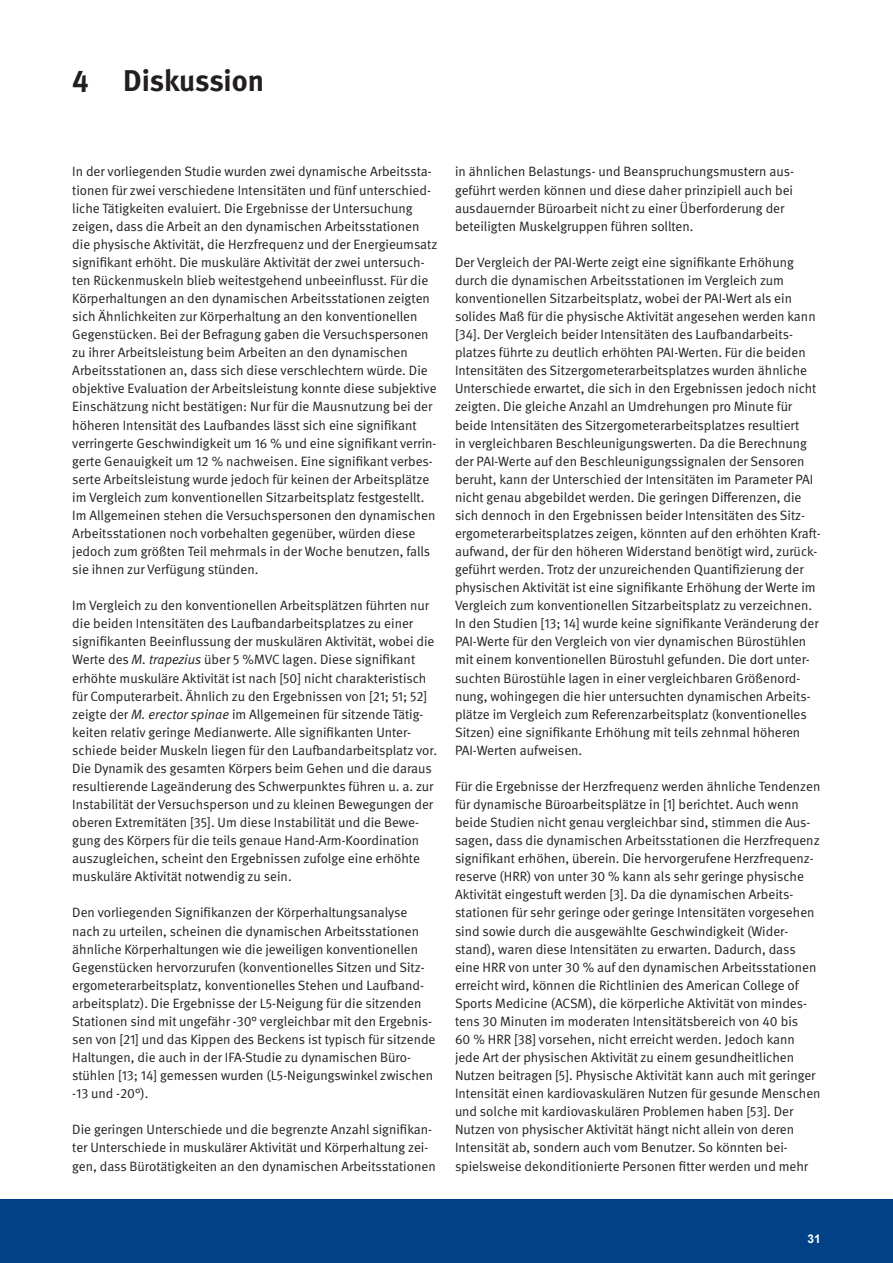
<style>
.page{position:relative;width:893px;height:1263px;background:#fff}
.page>*{position:absolute;margin:0;border:0;box-sizing:border-box;transform-origin:0 0}
.Kapitelüberschrift_R{font:700 30px "DGUV Meta";letter-spacing:-.005em;color:#231f20}
.Grundtext{font:13.5px/18px "DGUV Meta";color:#231f20}
.t1{font:700 12px "Arial";color:#fff}
.s1{font-style:italic}
</style>
<div class="page">
<div style="left:0;top:1199px;width:893px;height:64px;background:#014286"></div>
<p class="Kapitelüberschrift_R" style="left:72px;top:62px;width:193px">4 Diskussion</p>
<p class="Grundtext" style="left:72px;top:163px;width:367px">In der vorliegenden Studie wurden zwei dynamische Arbeitssta&shy;tionen für zwei verschiedene Intensitäten und fünf unterschied&shy;liche Tätigkeiten evaluiert. Die Ergebnisse der Untersuchung zeigen, dass die Arbeit an den dynamischen Arbeitsstationen die physische Aktivität, die Herzfrequenz und der Energieumsatz signifikant erhöht. Die muskuläre Aktivität der zwei untersuch&shy;ten Rückenmuskeln blieb weitestgehend unbeeinflusst. Für die Körperhaltungen an den dynamischen Arbeitsstationen zeigten sich Ähnlichkeiten zur Körperhaltung an den konventionellen Gegenstücken. Bei der Befragung gaben die Versuchspersonen zu ihrer Arbeitsleistung beim Arbeiten an den dynamischen Arbeitsstationen an, dass sich diese verschlechtern würde. Die objektive Evaluation der Arbeitsleistung konnte diese subjektive Einschätzung nicht bestätigen: Nur für die Mausnutzung bei der höheren Intensität des Laufbandes lässt sich eine signifikant verringerte Geschwindigkeit um 16 % und eine signifikant verrin&shy;gerte Genauigkeit um 12 % nachweisen. Eine signifikant verbes&shy;serte Arbeitsleistung wurde jedoch für keinen der Arbeitsplätze im Vergleich zum konventionellen Sitzarbeitsplatz festgestellt.<br>Im Allgemeinen stehen die Versuchspersonen den dynamischen Arbeitsstationen noch vorbehalten gegenüber, würden diese jedoch zum größten Teil mehrmals in der Woche benutzen, falls sie ihnen zur Verfügung stünden.</p>
<p class="Grundtext" style="left:72px;top:597px;width:366px">Im Vergleich zu den konventionellen Arbeitsplätzen führten nur die beiden Intensitäten des Laufbandarbeitsplatzes zu einer signifikanten Beeinflussung der muskulären Aktivität, wobei die Werte des <span class="s1">M. trapezius</span> über 5 %MVC lagen. Diese signifikant erhöhte muskuläre Aktivität ist nach [50] nicht charakteristisch für Computerarbeit. Ähnlich zu den Ergebnissen von [21; 51; 52] zeigte der <span class="s1">M. erector spinae</span> im Allgemeinen für sitzende Tätig&shy;keiten relativ geringe Medianwerte. Alle signifikanten Unter&shy;schiede beider Muskeln liegen für den Laufbandarbeitsplatz vor.<br>Die Dynamik des gesamten Körpers beim Gehen und die daraus resultierende Lageänderung des Schwerpunktes führen u. a. zur Instabilität der Versuchsperson und zu kleinen Bewegungen der oberen Extremitäten [35]. Um diese Instabilität und die Bewe&shy;gung des Körpers für die teils genaue Hand-Arm-Koordination auszugleichen, scheint den Ergebnissen zufolge eine erhöhte muskuläre Aktivität notwendig zu sein.</p>
<p class="Grundtext" style="left:72px;top:904px;width:365px">Den vorliegenden Signifikanzen der Körperhaltungsanalyse nach zu urteilen, scheinen die dynamischen Arbeitsstationen ähnliche Körperhaltungen wie die jeweiligen konventionellen Gegenstücken hervorzurufen (konventionelles Sitzen und Sitz&shy;ergometerarbeitsplatz, konventionelles Stehen und Laufband&shy;arbeitsplatz). Die Ergebnisse der L5-Neigung für die sitzenden Stationen sind mit ungefähr -30° vergleichbar mit den Ergebnis&shy;sen von [21] und das Kippen des Beckens ist typisch für sitzende Haltungen, die auch in der IFA-Studie zu dynamischen Büro&shy;stühlen [13; 14] gemessen wurden (L5-Neigungswinkel zwischen -13 und -20°).</p>
<p class="Grundtext" style="left:72px;top:1121px;width:365px">Die geringen Unterschiede und die begrenzte Anzahl signifikan&shy;ter Unterschiede in muskulärer Aktivität und Körperhaltung zei&shy;gen, dass Bürotätigkeiten an den dynamischen Arbeitsstationen</p>
<p class="Grundtext" style="left:455px;top:163px;width:341px">in ähnlichen Belastungs- und Beanspruchungsmustern aus&shy;geführt werden können und diese daher prinzipiell auch bei ausdauernder Büroarbeit nicht zu einer Überforderung der beteiligten Muskelgruppen führen sollten.</p>
<p class="Grundtext" style="left:455px;top:253px;width:367px">Der Vergleich der PAI-Werte zeigt eine signifikante Erhöhung durch die dynamischen Arbeitsstationen im Vergleich zum konventionellen Sitzarbeitsplatz, wobei der PAI-Wert als ein solides Maß für die physische Aktivität angesehen werden kann [34]. Der Vergleich beider Intensitäten des Laufbandarbeits&shy;platzes führte zu deutlich erhöhten PAI-Werten. Für die beiden Intensitäten des Sitzergometerarbeitsplatzes wurden ähnliche Unterschiede erwartet, die sich in den Ergebnissen jedoch nicht zeigten. Die gleiche Anzahl an Umdrehungen pro Minute für beide Intensitäten des Sitzergometerarbeitsplatzes resultiert<br>in vergleichbaren Beschleunigungswerten. Da die Berechnung der PAI-Werte auf den Beschleunigungssignalen der Sensoren beruht, kann der Unterschied der Intensitäten im Parameter PAI nicht genau abgebildet werden. Die geringen Differenzen, die sich dennoch in den Ergebnissen beider Intensitäten des Sitz&shy;ergometerarbeitsplatzes zeigen, könnten auf den erhöhten Kraft&shy;aufwand, der für den höheren Widerstand benötigt wird, zurück&shy;geführt werden. Trotz der unzureichenden Quantifizierung der physischen Aktivität ist eine signifikante Erhöhung der Werte im Vergleich zum konventionellen Sitzarbeitsplatz zu verzeichnen.<br>In den Studien [13; 14] wurde keine signifikante Veränderung der PAI-Werte für den Vergleich von vier dynamischen Bürostühlen mit einem konventionellen Bürostuhl gefunden. Die dort unter&shy;suchten Bürostühle lagen in einer vergleichbaren Größenord&shy;nung, wohingegen die hier untersuchten dynamischen Arbeits&shy;plätze im Vergleich zum Referenzarbeitsplatz (konventionelles Sitzen) eine signifikante Erhöhung mit teils zehnmal höheren PAI-Werten aufweisen.</p>
<p class="Grundtext" style="left:455px;top:778px;width:367px">Für die Ergebnisse der Herzfrequenz werden ähnliche Tendenzen für dynamische Büroarbeitsplätze in [1] berichtet. Auch wenn beide Studien nicht genau vergleichbar sind, stimmen die Aus&shy;sagen, dass die dynamischen Arbeitsstationen die Herzfrequenz signifikant erhöhen, überein. Die hervorgerufene Herzfrequenz&shy;reserve (HRR) von unter 30 % kann als sehr geringe physische Aktivität eingestuft werden [3]. Da die dynamischen Arbeits&shy;stationen für sehr geringe oder geringe Intensitäten vorgesehen sind sowie durch die ausgewählte Geschwindigkeit (Wider&shy;stand), waren diese Intensitäten zu erwarten. Dadurch, dass eine HRR von unter 30 % auf den dynamischen Arbeitsstationen erreicht wird, können die Richtlinien des American College of Sports Medicine (ACSM), die körperliche Aktivität von mindes&shy;tens 30 Minuten im moderaten Intensitätsbereich von 40 bis<br>60 % HRR [38] vorsehen, nicht erreicht werden. Jedoch kann jede Art der physischen Aktivität zu einem gesundheitlichen Nutzen beitragen [5]. Physische Aktivität kann auch mit geringer Intensität einen kardiovaskulären Nutzen für gesunde Menschen und solche mit kardiovaskulären Problemen haben [53]. Der Nutzen von physischer Aktivität hängt nicht allein von deren Intensität ab, sondern auch vom Benutzer. So könnten bei&shy;spielsweise dekonditionierte Personen fitter werden und mehr</p>
<p class="t1" style="left:807px;top:1230px;width:15px">31</p>
</div>
